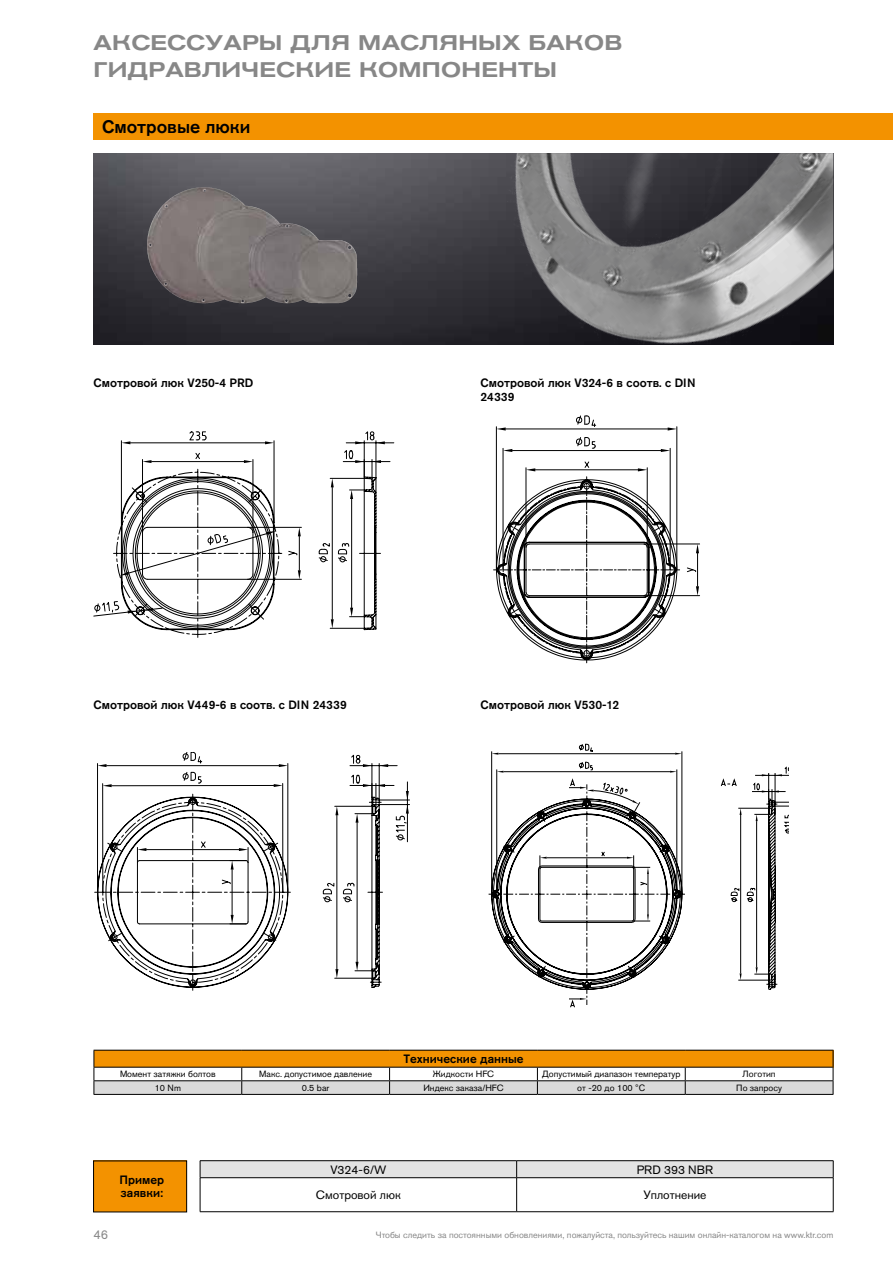
<style>
.page{position:relative;width:893px;height:1263px;background:#fff}
.page>*{position:absolute;margin:0;border:0;box-sizing:border-box;transform-origin:0 0}
.t1{font:500 expanded 21px/27px "Akzidenz Grotesk Pro";letter-spacing:.01em;color:#878787}
.t2{font:500 18px "Akzidenz Grotesk Pro";color:#000}
.t3{font:12.75px "Akzidenz Grotesk Pro";color:#878787}
.t4{font:500 12px/12.8px "Akzidenz Grotesk Pro";color:#000}
.t5{font:12px "Akzidenz Grotesk Pro";color:#000}
.t6{font:9px "Akzidenz Grotesk Pro";color:#000}
.t7{font:9px "Akzidenz Grotesk Pro";color:#878787}
.s1{font-family:"Arial"}
</style>
<div class="page">
<img style="left:94px;top:153px;width:327px;height:191px">
<img style="left:151px;top:187px;width:52px;height:38px">
<hr style="left:343px;top:461px;width:47px;height:1px;background:#000">
<svg style="left:94px;top:431px;width:291px;height:199px"></svg>
<svg style="left:493px;top:416px;width:207px;height:247px"></svg>
<hr style="left:379px;top:804px;width:31px;height:1px;background:#000">
<hr style="left:379px;top:800px;width:31px;height:1px;background:#000">
<svg style="left:97px;top:752px;width:312px;height:236px"></svg>
<img style="left:421px;top:153px;width:412px;height:191px">
<div style="left:94px;top:1161px;width:93px;height:51px;background:#f39200"></div>
<div style="left:93px;top:1161px;width:94px;height:51px;border:1px solid #000"></div>
<div style="left:94px;top:114px;width:799px;height:26px;background:#f39200"></div>
<hr style="left:200px;top:1160px;width:317px;height:1px;background:#000">
<hr style="left:517px;top:1160px;width:316px;height:1px;background:#000">
<svg style="left:200px;top:1161px;width:634px;height:51px"></svg>
<hr style="left:200px;top:1178px;width:1px;height:33px;background:#000">
<hr style="left:200px;top:1177px;width:317px;height:1px;background:#000">
<hr style="left:516px;top:1178px;width:1px;height:33px;background:#000">
<hr style="left:517px;top:1177px;width:316px;height:1px;background:#000">
<hr style="left:833px;top:1178px;width:1px;height:33px;background:#000">
<hr style="left:200px;top:1211px;width:317px;height:1px;background:#000">
<hr style="left:517px;top:1211px;width:316px;height:1px;background:#000">
<svg style="left:94px;top:1050px;width:740px;height:44px"></svg>
<hr style="left:94px;top:1094px;width:148px;height:1px;background:#000">
<hr style="left:242px;top:1094px;width:148px;height:1px;background:#000">
<hr style="left:390px;top:1094px;width:147px;height:1px;background:#000">
<hr style="left:537px;top:1094px;width:148px;height:1px;background:#000">
<hr style="left:685px;top:1094px;width:148px;height:1px;background:#000">
<hr style="left:491px;top:751px;width:1px;height:143px;background:#000">
<svg style="left:492px;top:744px;width:296px;height:263px"></svg>
<h1 class="t1" style="left:94px;top:29px;width:530px">АКСЕССУАРЫ ДЛЯ МАСЛЯНЫХ БАКОВ<br>ГИДРАВЛИЧЕСКИЕ КОМПОНЕНТЫ</h1>
<h2 class="t2" style="left:102px;top:115px;width:150px">Смотровые люки</h2>
<p class="t4" style="left:94px;top:377px;width:161px">Смотровой люк V250-4 PRD</p>
<p class="t4" style="left:480px;top:376px;width:217px;line-height:13.8px">Смотровой люк V324-6 в соотв. с DIN<br>24339</p>
<p class="t4" style="left:94px;top:699px;width:255px">Смотровой люк V449-6 в соотв. с DIN 24339</p>
<p class="t4" style="left:480px;top:699px;width:140px">Смотровой люк V530-12</p>
<p class="t4" style="left:403px;top:1052px;width:122px">Технические данные</p>
<p class="t6" style="left:120px;top:1068px;width:97px">Момент затяжки болтов</p>
<p class="t6" style="left:259px;top:1068px;width:114px">Макс. допустимое давление</p>
<p class="t6" style="left:433px;top:1068px;width:63px">Жидкости HFC</p>
<p class="t6" style="left:542px;top:1068px;width:140px">Допустимый диапазон температур</p>
<p class="t6" style="left:743px;top:1068px;width:35px">Логотип</p>
<p class="t6" style="left:155px;top:1082px;width:28px">10 Nm</p>
<p class="t6" style="left:302px;top:1082px;width:29px">0.5 bar</p>
<p class="t6" style="left:423px;top:1082px;width:82px">Индекс заказа/HFC</p>
<p class="t6" style="left:577px;top:1082px;width:70px">от -20 до 100 <span class="s1">°C</span></p>
<p class="t6" style="left:736px;top:1082px;width:47px">По запросу</p>
<p class="t4" style="left:119px;top:1173px;width:46px">Пример заявки:</p>
<p class="t5" style="left:330px;top:1162px;width:57px">V324-6/W</p>
<p class="t5" style="left:637px;top:1162px;width:78px">PRD 393 NBR</p>
<p class="t5" style="left:316px;top:1187px;width:86px">Смотровой люк</p>
<p class="t5" style="left:643px;top:1187px;width:65px">Уплотнение</p>
<p class="t3" style="left:94px;top:1226px;width:16px">46</p>
<p class="t7" style="left:376px;top:1229px;width:459px">Чтобы следить за постоянными обновлениями, пожалуйста, пользуйтесь нашим онлайн-каталогом на www.ktr.com</p>
</div>
